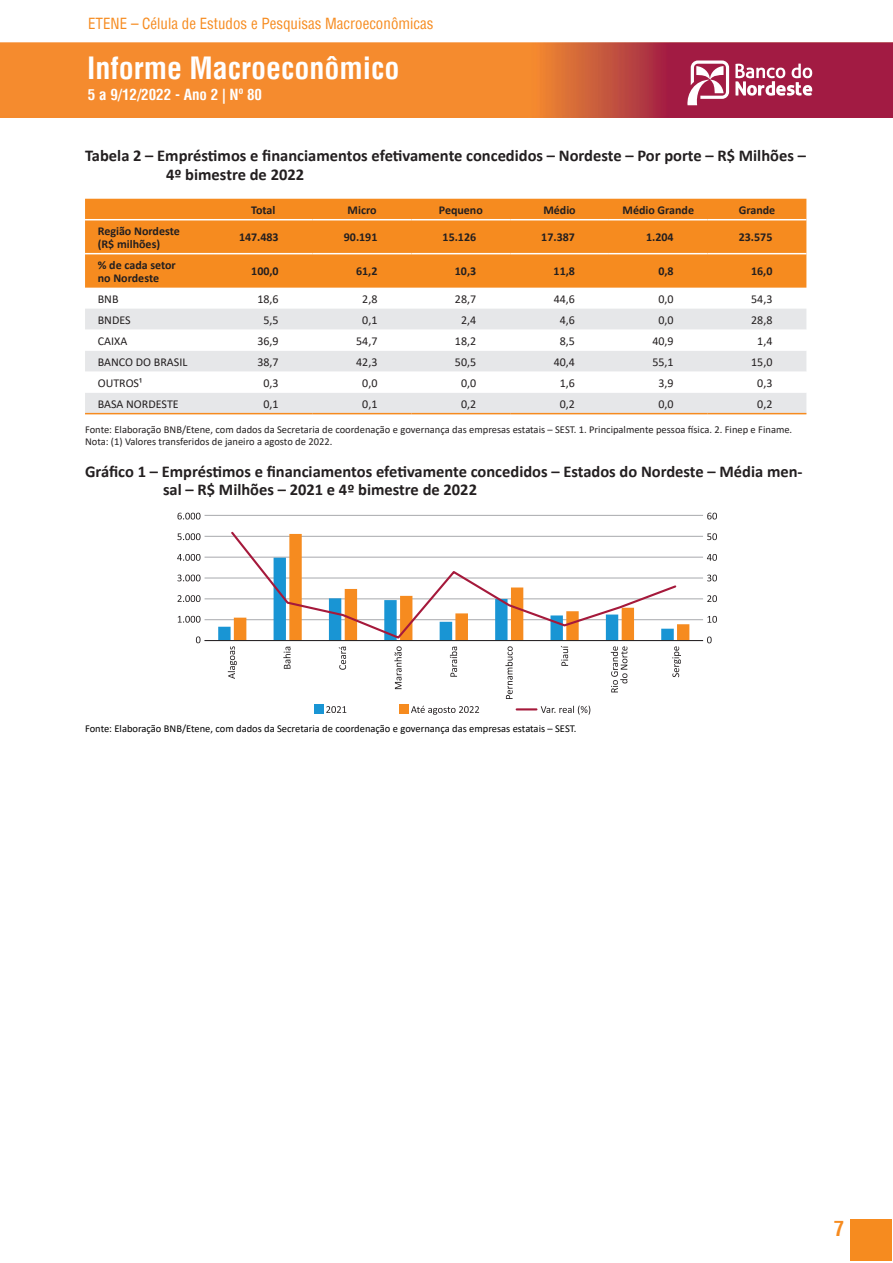
<style>
.page{position:relative;width:893px;height:1263px;background:#fff}
.page>*{position:absolute;margin:0;border:0;box-sizing:border-box;transform-origin:0 0}
.t1{font:700 condensed 30px "Helvetica";color:#fff}
.t2{font:700 condensed 21px "Helvetica";color:#f68b1f}
.MS_Tit_Fig_Tab_Graf{font:700 16.5px/18.8px "Calibri";color:#231f20}
.t3{font:condensed 15px "Helvetica";color:#f68b1f}
.t4{font:700 condensed 15px "Helvetica";color:#fff}
.MS_Tit_Fig_Tab_Graf-2{font:12px "Calibri";color:#231f20}
.MS_Tit_Fig_Tab_Graf-3{font:700 12px/12.9px "Calibri";color:#231f20}
.MS_Fonte{font:10.5px/12px "Calibri";color:#231f20}
.MS_Fonte-2{font:10.5px "Calibri";color:#000}
</style>
<div class="page">
<img style="left:0;top:43px;width:893px;height:75px">
<svg style="left:686px;top:61px;width:43px;height:44px"></svg>
<svg style="left:735px;top:64px;width:77px;height:32px"></svg>
<div style="left:850px;top:1219px;width:42px;height:41px;background:#f68b1f"></div>
<div style="left:85px;top:199px;width:721px;height:89px;background:#f68b1f"></div>
<div style="left:85px;top:309px;width:721px;height:104px;background:#e6e7e9"></div>
<svg style="left:85px;top:330px;width:721px;height:63px"></svg>
<hr style="left:85px;top:219px;width:129px;height:1px;background:#fff">
<hr style="left:214px;top:219px;width:99px;height:1px;background:#fff">
<hr style="left:313px;top:219px;width:98px;height:1px;background:#fff">
<hr style="left:411px;top:219px;width:99px;height:1px;background:#fff">
<hr style="left:510px;top:219px;width:99px;height:1px;background:#fff">
<hr style="left:609px;top:219px;width:99px;height:1px;background:#fff">
<hr style="left:708px;top:219px;width:98px;height:1px;background:#fff">
<hr style="left:85px;top:253px;width:129px;height:1px;background:#fff">
<hr style="left:214px;top:253px;width:99px;height:1px;background:#fff">
<hr style="left:313px;top:253px;width:98px;height:1px;background:#fff">
<hr style="left:411px;top:253px;width:99px;height:1px;background:#fff">
<hr style="left:510px;top:253px;width:99px;height:1px;background:#fff">
<hr style="left:609px;top:253px;width:99px;height:1px;background:#fff">
<hr style="left:708px;top:253px;width:98px;height:1px;background:#fff">
<hr style="left:85px;top:413px;width:129px;height:1px;background:#f68b1f">
<hr style="left:214px;top:413px;width:99px;height:1px;background:#f68b1f">
<hr style="left:313px;top:413px;width:98px;height:1px;background:#f68b1f">
<hr style="left:411px;top:413px;width:99px;height:1px;background:#f68b1f">
<hr style="left:510px;top:413px;width:99px;height:1px;background:#f68b1f">
<hr style="left:609px;top:413px;width:99px;height:1px;background:#f68b1f">
<hr style="left:708px;top:413px;width:98px;height:1px;background:#f68b1f">
<hr style="left:205px;top:619px;width:498px;height:1px;background:#a8a9ad">
<hr style="left:205px;top:598px;width:498px;height:1px;background:#a8a9ad">
<hr style="left:205px;top:578px;width:498px;height:1px;background:#a8a9ad">
<hr style="left:205px;top:557px;width:498px;height:1px;background:#a8a9ad">
<hr style="left:205px;top:536px;width:498px;height:1px;background:#a8a9ad">
<hr style="left:205px;top:515px;width:498px;height:1px;background:#a8a9ad">
<svg style="left:218px;top:577px;width:11px;height:63px"></svg>
<svg style="left:678px;top:535px;width:11px;height:105px"></svg>
<svg style="left:229px;top:531px;width:449px;height:109px"></svg>
<svg style="left:326px;top:706px;width:20px;height:7px"></svg>
<svg style="left:411px;top:706px;width:68px;height:9px"></svg>
<svg style="left:228px;top:646px;width:9px;height:33px"></svg>
<svg style="left:283px;top:647px;width:8px;height:22px"></svg>
<svg style="left:339px;top:647px;width:7px;height:23px"></svg>
<svg style="left:394px;top:646px;width:8px;height:43px"></svg>
<svg style="left:450px;top:647px;width:7px;height:30px"></svg>
<svg style="left:505px;top:646px;width:8px;height:53px"></svg>
<svg style="left:561px;top:646px;width:7px;height:20px"></svg>
<svg style="left:611px;top:646px;width:16px;height:46px"></svg>
<svg style="left:672px;top:646px;width:9px;height:31px"></svg>
<svg style="left:177px;top:513px;width:23px;height:6px"></svg>
<svg style="left:177px;top:533px;width:23px;height:7px"></svg>
<svg style="left:177px;top:554px;width:23px;height:7px"></svg>
<svg style="left:177px;top:575px;width:23px;height:6px"></svg>
<svg style="left:178px;top:595px;width:22px;height:7px"></svg>
<svg style="left:178px;top:616px;width:22px;height:7px"></svg>
<svg style="left:196px;top:636px;width:4px;height:7px"></svg>
<svg style="left:707px;top:513px;width:10px;height:6px"></svg>
<svg style="left:707px;top:533px;width:10px;height:7px"></svg>
<svg style="left:707px;top:554px;width:10px;height:7px"></svg>
<svg style="left:707px;top:575px;width:10px;height:6px"></svg>
<svg style="left:707px;top:595px;width:10px;height:7px"></svg>
<svg style="left:708px;top:616px;width:9px;height:7px"></svg>
<svg style="left:707px;top:636px;width:5px;height:7px"></svg>
<div style="left:314px;top:705px;width:10px;height:9px;background:#1995d4"></div>
<svg style="left:517px;top:706px;width:73px;height:9px"></svg>
<div style="left:399px;top:705px;width:10px;height:9px;background:#f68b1f"></div>
<hr style="left:205px;top:640px;width:498px;height:1px;background:#231f20">
<p class="t3" style="left:88px;top:14px;width:347px">ETENE – Célula de Estudos e Pesquisas Macroeconômicas</p>
<h1 class="t1" style="left:87px;top:49px;width:314px">Informe Macroeconômico</h1>
<p class="t4" style="left:88px;top:86px;width:176px">5 a 9/12/2022 - Ano 2 | Nº 80</p>
<p class="MS_Tit_Fig_Tab_Graf" style="left:166px;top:146px;width:641px;text-indent:-81px">Tabela 2 – Empréstimos e financiamentos efetivamente concedidos – Nordeste – Por porte – R$ Milhões –<br>4º bimestre de 2022</p>
<p class="MS_Tit_Fig_Tab_Graf-3" style="left:251px;top:203px;width:26px">Total</p>
<p class="MS_Tit_Fig_Tab_Graf-3" style="left:348px;top:203px;width:31px">Micro</p>
<p class="MS_Tit_Fig_Tab_Graf-3" style="left:439px;top:203px;width:46px">Pequeno</p>
<p class="MS_Tit_Fig_Tab_Graf-3" style="left:543px;top:203px;width:34px">Médio</p>
<p class="MS_Tit_Fig_Tab_Graf-3" style="left:622px;top:203px;width:73px">Médio Grande</p>
<p class="MS_Tit_Fig_Tab_Graf-3" style="left:739px;top:203px;width:38px">Grande</p>
<p class="MS_Tit_Fig_Tab_Graf-3" style="left:98px;top:224px;width:84px">Região Nordeste (R$ milhões)</p>
<p class="MS_Tit_Fig_Tab_Graf-3" style="left:239px;top:231px;width:41px">147.483</p>
<p class="MS_Tit_Fig_Tab_Graf-3" style="left:344px;top:231px;width:35px">90.191</p>
<p class="MS_Tit_Fig_Tab_Graf-3" style="left:443px;top:231px;width:35px">15.126</p>
<p class="MS_Tit_Fig_Tab_Graf-3" style="left:541px;top:231px;width:35px">17.387</p>
<p class="MS_Tit_Fig_Tab_Graf-3" style="left:646px;top:231px;width:29px">1.204</p>
<p class="MS_Tit_Fig_Tab_Graf-3" style="left:739px;top:231px;width:35px">23.575</p>
<p class="MS_Tit_Fig_Tab_Graf-3" style="left:98px;top:258px;width:80px">% de cada setor no Nordeste</p>
<p class="MS_Tit_Fig_Tab_Graf-3" style="left:251px;top:265px;width:29px">100,0</p>
<p class="MS_Tit_Fig_Tab_Graf-3" style="left:356px;top:265px;width:23px">61,2</p>
<p class="MS_Tit_Fig_Tab_Graf-3" style="left:455px;top:265px;width:23px">10,3</p>
<p class="MS_Tit_Fig_Tab_Graf-3" style="left:554px;top:265px;width:23px">11,8</p>
<p class="MS_Tit_Fig_Tab_Graf-3" style="left:658px;top:265px;width:17px">0,8</p>
<p class="MS_Tit_Fig_Tab_Graf-3" style="left:751px;top:265px;width:23px">16,0</p>
<p class="MS_Tit_Fig_Tab_Graf-2" style="left:98px;top:290px;width:22px">BNB</p>
<p class="MS_Tit_Fig_Tab_Graf-2" style="left:257px;top:290px;width:23px">18,6</p>
<p class="MS_Tit_Fig_Tab_Graf-2" style="left:362px;top:290px;width:17px">2,8</p>
<p class="MS_Tit_Fig_Tab_Graf-2" style="left:455px;top:290px;width:23px">28,7</p>
<p class="MS_Tit_Fig_Tab_Graf-2" style="left:554px;top:290px;width:23px">44,6</p>
<p class="MS_Tit_Fig_Tab_Graf-2" style="left:658px;top:290px;width:17px">0,0</p>
<p class="MS_Tit_Fig_Tab_Graf-2" style="left:751px;top:290px;width:23px">54,3</p>
<p class="MS_Tit_Fig_Tab_Graf-2" style="left:98px;top:311px;width:34px">BNDES</p>
<p class="MS_Tit_Fig_Tab_Graf-2" style="left:264px;top:311px;width:17px">5,5</p>
<p class="MS_Tit_Fig_Tab_Graf-2" style="left:362px;top:311px;width:17px">0,1</p>
<p class="MS_Tit_Fig_Tab_Graf-2" style="left:461px;top:311px;width:17px">2,4</p>
<p class="MS_Tit_Fig_Tab_Graf-2" style="left:560px;top:311px;width:17px">4,6</p>
<p class="MS_Tit_Fig_Tab_Graf-2" style="left:658px;top:311px;width:17px">0,0</p>
<p class="MS_Tit_Fig_Tab_Graf-2" style="left:751px;top:311px;width:23px">28,8</p>
<p class="MS_Tit_Fig_Tab_Graf-2" style="left:98px;top:332px;width:31px">CAIXA</p>
<p class="MS_Tit_Fig_Tab_Graf-2" style="left:257px;top:332px;width:23px">36,9</p>
<p class="MS_Tit_Fig_Tab_Graf-2" style="left:356px;top:332px;width:23px">54,7</p>
<p class="MS_Tit_Fig_Tab_Graf-2" style="left:455px;top:332px;width:23px">18,2</p>
<p class="MS_Tit_Fig_Tab_Graf-2" style="left:560px;top:332px;width:17px">8,5</p>
<p class="MS_Tit_Fig_Tab_Graf-2" style="left:652px;top:332px;width:23px">40,9</p>
<p class="MS_Tit_Fig_Tab_Graf-2" style="left:757px;top:332px;width:17px">1,4</p>
<p class="MS_Tit_Fig_Tab_Graf-2" style="left:98px;top:353px;width:91px">BANCO DO BRASIL</p>
<p class="MS_Tit_Fig_Tab_Graf-2" style="left:257px;top:353px;width:23px">38,7</p>
<p class="MS_Tit_Fig_Tab_Graf-2" style="left:356px;top:353px;width:23px">42,3</p>
<p class="MS_Tit_Fig_Tab_Graf-2" style="left:455px;top:353px;width:23px">50,5</p>
<p class="MS_Tit_Fig_Tab_Graf-2" style="left:554px;top:353px;width:23px">40,4</p>
<p class="MS_Tit_Fig_Tab_Graf-2" style="left:652px;top:353px;width:23px">55,1</p>
<p class="MS_Tit_Fig_Tab_Graf-2" style="left:751px;top:353px;width:23px">15,0</p>
<p class="MS_Tit_Fig_Tab_Graf-2" style="left:98px;top:374px;width:46px">OUTROS¹</p>
<p class="MS_Tit_Fig_Tab_Graf-2" style="left:264px;top:374px;width:17px">0,3</p>
<p class="MS_Tit_Fig_Tab_Graf-2" style="left:362px;top:374px;width:17px">0,0</p>
<p class="MS_Tit_Fig_Tab_Graf-2" style="left:461px;top:374px;width:17px">0,0</p>
<p class="MS_Tit_Fig_Tab_Graf-2" style="left:560px;top:374px;width:17px">1,6</p>
<p class="MS_Tit_Fig_Tab_Graf-2" style="left:658px;top:374px;width:17px">3,9</p>
<p class="MS_Tit_Fig_Tab_Graf-2" style="left:757px;top:374px;width:17px">0,3</p>
<p class="MS_Tit_Fig_Tab_Graf-2" style="left:98px;top:395px;width:82px">BASA NORDESTE</p>
<p class="MS_Tit_Fig_Tab_Graf-2" style="left:264px;top:395px;width:17px">0,1</p>
<p class="MS_Tit_Fig_Tab_Graf-2" style="left:362px;top:395px;width:17px">0,1</p>
<p class="MS_Tit_Fig_Tab_Graf-2" style="left:461px;top:395px;width:17px">0,2</p>
<p class="MS_Tit_Fig_Tab_Graf-2" style="left:560px;top:395px;width:17px">0,2</p>
<p class="MS_Tit_Fig_Tab_Graf-2" style="left:658px;top:395px;width:17px">0,0</p>
<p class="MS_Tit_Fig_Tab_Graf-2" style="left:757px;top:395px;width:17px">0,2</p>
<p class="MS_Fonte" style="left:85px;top:423px;width:709px">Fonte: Elaboração BNB/Etene, com dados da Secretaria de coordenação e governança das empresas estatais – SEST. 1. Principalmente pessoa física. 2. Finep e Finame.<br>Nota: (1) Valores transferidos de janeiro a agosto de 2022.</p>
<p class="MS_Tit_Fig_Tab_Graf" style="left:163px;top:462px;width:641px;text-indent:-78px">Gráfico 1 – Empréstimos e financiamentos efetivamente concedidos – Estados do Nordeste – Média men&shy;sal – R$ Milhões – 2021 e 4º bimestre de 2022</p>
<p class="MS_Fonte-2" style="left:85px;top:721px;width:493px">Fonte: Elaboração BNB/Etene, com dados da Secretaria de coordenação e governança das empresas estatais – SEST.</p>
<p class="t2" style="left:834px;top:1215px;width:12px">7</p>
</div>
